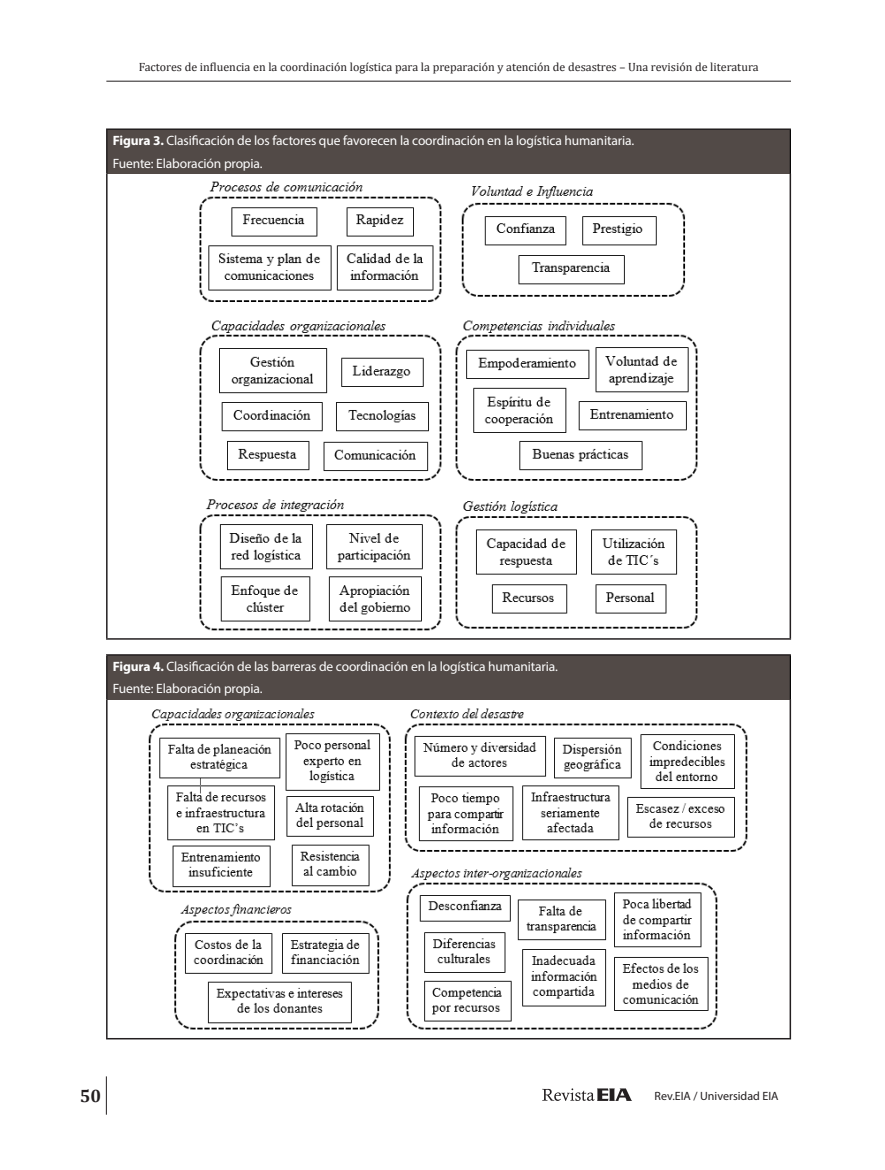
<style>
.page{position:relative;width:885px;height:1170px;background:#fff}
.page>*{position:absolute;margin:0;border:0;box-sizing:border-box;transform-origin:0 0}
.t1{font:700 18px "Cambria";color:#231f20}
.t2{font:13.5px/22.2px "Myriad Pro";letter-spacing:-.01em;color:#fff}
.t3{font:12px "Cambria";color:#231f20}
.t4{font:12px "Myriad Pro";color:#231f20}
.s1{font-weight:700}
</style>
<div class="page">
<hr style="left:106px;top:81px;width:684px;height:1px;background:#231f20">
<hr style="left:106px;top:1076px;width:1px;height:38px;background:#231f20">
<svg style="left:542px;top:1088px;width:90px;height:12px"></svg>
<div style="left:107px;top:129px;width:683px;height:45px;background:#524a47"></div>
<hr style="left:106px;top:174px;width:1px;height:464px;background:#231f20">
<hr style="left:789px;top:174px;width:2px;height:464px;background:#231f20">
<hr style="left:106px;top:638px;width:685px;height:1px;background:#231f20">
<hr style="left:106px;top:130px;width:1px;height:44px;background:#231f20">
<hr style="left:106px;top:128px;width:684px;height:2px;background:#231f20">
<hr style="left:789px;top:130px;width:1px;height:44px;background:#000">
<img style="left:199px;top:181px;width:499px;height:450px">
<div style="left:107px;top:655px;width:683px;height:44px;background:#524a47"></div>
<hr style="left:106px;top:699px;width:1px;height:338px;background:#231f20">
<hr style="left:789px;top:699px;width:2px;height:338px;background:#231f20">
<hr style="left:106px;top:1037px;width:685px;height:2px;background:#231f20">
<hr style="left:106px;top:655px;width:1px;height:44px;background:#231f20">
<hr style="left:106px;top:654px;width:684px;height:1px;background:#231f20">
<hr style="left:789px;top:655px;width:1px;height:44px;background:#000">
<img style="left:148px;top:708px;width:600px;height:322px">
<p class="t3" style="left:139px;top:59px;width:621px">Factores de influencia en la coordinación logística para la preparación y atención de desastres – Una revisión de literatura</p>
<p class="t2" style="left:113px;top:129px;width:523px"><span class="s1">Figura 3.</span> Clasificación de los factores que favorecen la coordinación en la logística humanitaria.<br>Fuente: Elaboración propia.</p>
<p class="t2" style="left:113px;top:655px;width:446px"><span class="s1">Figura 4.</span> Clasificación de las barreras de coordinación en la logística humanitaria.<br>Fuente: Elaboración propia.</p>
<h1 class="t1" style="left:80px;top:1082px;width:23px">50</h1>
<p class="t4" style="left:654px;top:1087px;width:125px">Rev.EIA / Universidad EIA</p>
</div>
